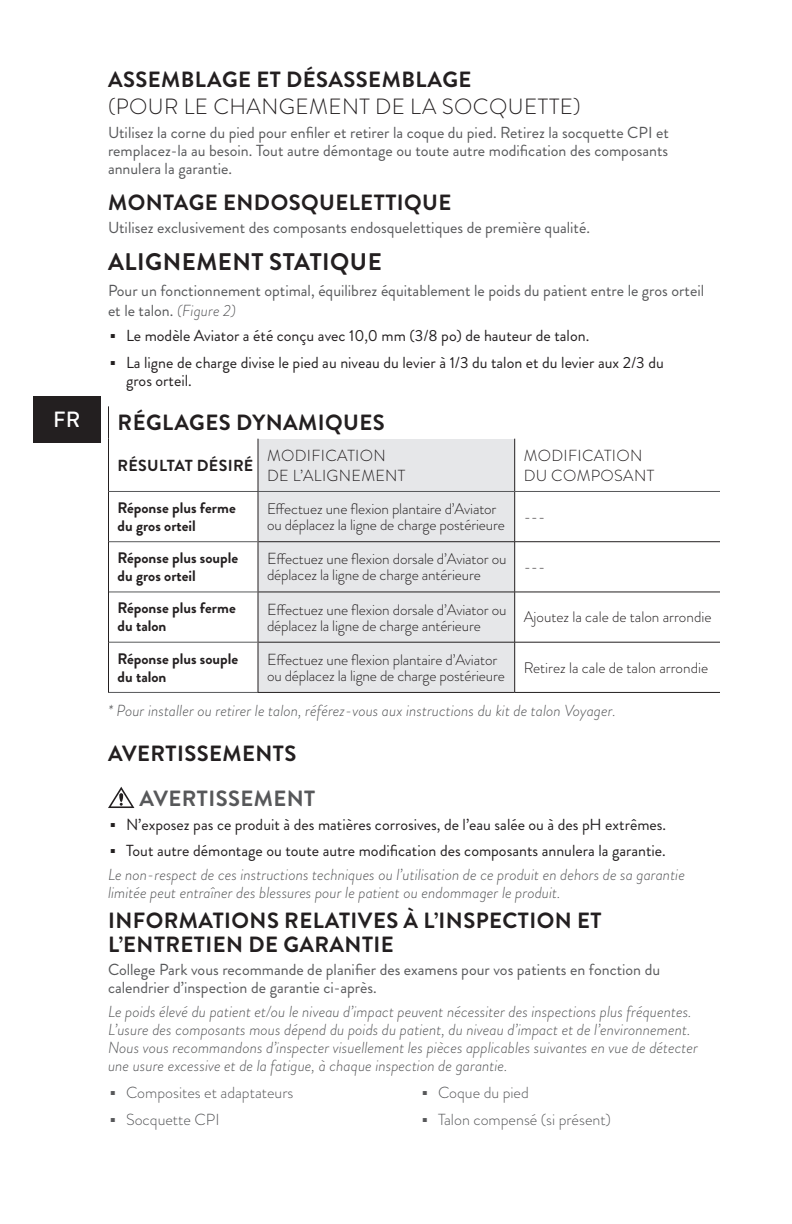
<style>
.page{position:relative;width:792px;height:1224px;background:#fff}
.page>*{position:absolute;margin:0;border:0;box-sizing:border-box;transform-origin:0 0}
.Body{font:700 24px "Brandon Grotesque";letter-spacing:.02em;color:#231f20}
.t1{font:700 22px/24px "Brandon Grotesque";letter-spacing:.02em;color:#231f20}
.t2{font:300 22px "Brandon Grotesque";letter-spacing:.02em;color:#231f20}
.t3{font:700 22px "Brandon Grotesque";letter-spacing:.02em;color:#57585a}
.t4{font:500 22px "Brandon Grotesque";color:#fff}
.t5{font:italic 300 16px/18px "Brandon Grotesque";color:#57585a}
.Body-2{font:16px/18px "Brandon Grotesque";color:#57585a}
.t6{font:16px/18px "Brandon Grotesque";color:#231f20}
.t7{font:300 16px "Brandon Grotesque";color:#57585a}
.t8{font:300 16px/20px "Brandon Grotesque";letter-spacing:.02em;color:#231f20}
.Chart{font:700 16px "Brandon Grotesque";letter-spacing:.02em;color:#231f20}
.t9{font:300 15.2px/16px "Brandon Grotesque";letter-spacing:-.01em;color:#231f20}
.Chart-2{font:700 15.2px/18px "Brandon Grotesque";color:#231f20}
.s1{font-weight:300;font-style:italic}
.s2{font-family:"Andale Mono"}
.s3{font-size:16px}
.s4{font-family:"Andale Mono";font-weight:400}
</style>
<div class="page">
<div style="left:33px;top:396px;width:68px;height:47px;background:#231f20"></div>
<svg style="left:109px;top:439px;width:611px;height:253px"></svg>
<div style="left:259px;top:492px;width:255px;height:200px;background:#e6e7e9"></div>
<hr style="left:109px;top:541px;width:149px;height:1px;background:#57585a">
<hr style="left:109px;top:592px;width:149px;height:1px;background:#57585a">
<hr style="left:109px;top:642px;width:149px;height:1px;background:#57585a">
<hr style="left:109px;top:491px;width:149px;height:1px;background:#57585a">
<hr style="left:108px;top:692px;width:150px;height:1px;background:#57585a">
<hr style="left:108px;top:406px;width:1px;height:33px;background:#231f20">
<hr style="left:108px;top:439px;width:1px;height:52px;background:#231f20">
<hr style="left:258px;top:439px;width:1px;height:52px;background:#231f20">
<hr style="left:514px;top:439px;width:1px;height:52px;background:#231f20">
<hr style="left:108px;top:491px;width:1px;height:51px;background:#231f20">
<hr style="left:258px;top:492px;width:1px;height:50px;background:#231f20">
<hr style="left:514px;top:492px;width:1px;height:49px;background:#231f20">
<hr style="left:108px;top:542px;width:1px;height:50px;background:#231f20">
<hr style="left:258px;top:542px;width:1px;height:50px;background:#231f20">
<hr style="left:514px;top:542px;width:1px;height:50px;background:#231f20">
<hr style="left:108px;top:592px;width:1px;height:50px;background:#231f20">
<hr style="left:258px;top:592px;width:1px;height:50px;background:#231f20">
<hr style="left:514px;top:592px;width:1px;height:50px;background:#231f20">
<hr style="left:108px;top:642px;width:1px;height:50px;background:#231f20">
<hr style="left:258px;top:642px;width:1px;height:50px;background:#231f20">
<hr style="left:514px;top:642px;width:1px;height:50px;background:#231f20">
<hr style="left:258px;top:491px;width:257px;height:1px;background:#57585a">
<hr style="left:515px;top:491px;width:205px;height:1px;background:#57585a">
<hr style="left:258px;top:541px;width:257px;height:1px;background:#231f20">
<hr style="left:515px;top:541px;width:205px;height:1px;background:#231f20">
<hr style="left:258px;top:592px;width:257px;height:1px;background:#231f20">
<hr style="left:515px;top:592px;width:205px;height:1px;background:#231f20">
<hr style="left:258px;top:642px;width:257px;height:1px;background:#231f20">
<hr style="left:515px;top:642px;width:205px;height:1px;background:#231f20">
<hr style="left:258px;top:692px;width:257px;height:1px;background:#231f20">
<hr style="left:515px;top:692px;width:205px;height:1px;background:#231f20">
<svg style="left:108px;top:787px;width:26px;height:21px"></svg>
<h2 class="t4" style="left:53px;top:404px;width:29px">FR</h2>
<p class="t1" style="left:108px;top:68px;width:365px">ASSEMBLAGE ET DÉSASSEMBLAGE</p>
<p class="t2" style="left:108px;top:92px;width:474px">(POUR LE CHANGEMENT DE LA SOCQUETTE)</p>
<p class="Body-2" style="left:108px;top:124px;width:562px;text-align:justify">Utilisez la corne du pied pour enfiler et retirer la coque du pied. Retirez la socquette CPI et remplacez-la au besoin. Tout autre démontage ou toute autre modification des composants annulera la garantie.</p>
<p class="t1" style="left:108px;top:190px;width:345px">MONTAGE ENDOSQUELETTIQUE</p>
<p class="Body-2" style="left:108px;top:218px;width:484px">Utilisez exclusivement des composants endosquelettiques de première qualité.</p>
<p class="Body" style="left:108px;top:245px;width:275px">ALIGNEMENT STATIQUE</p>
<p class="Body-2" style="left:108px;top:281px;width:598px;line-height:20px">Pour un fonctionnement optimal, équilibrez équitablement le poids du patient entre le gros orteil et le talon. <span class="s1">(Figure 2)</span></p>
<p class="t6" style="left:108px;top:326px;width:483px"><span class="s2">▪</span> Le modèle Aviator a été conçu avec 10,0 mm (3/8 po) de hauteur de talon.</p>
<p class="t6" style="left:126px;top:353px;width:539px;text-indent:-18px"><span class="s2">▪</span> La ligne de charge divise le pied au niveau du levier à 1/3 du talon et du levier aux 2/3 du gros orteil.</p>
<p class="t1" style="left:118px;top:411px;width:269px">RÉGLAGES DYNAMIQUES</p>
<p class="Chart" style="left:118px;top:454px;width:137px">RÉSULTAT DÉSIRÉ</p>
<p class="t8" style="left:267px;top:445px;width:140px">MODIFICATION<br>DE L’ALIGNEMENT</p>
<p class="t8" style="left:524px;top:445px;width:132px">MODIFICATION<br>DU COMPOSANT</p>
<p class="Chart-2" style="left:118px;top:499px;width:120px">Réponse plus ferme du gros orteil</p>
<p class="t9" style="left:267px;top:501px;width:239px">Effectuez une flexion plantaire d’Aviator ou déplacez la ligne de charge postérieure</p>
<p class="t9" style="left:524px;top:509px;width:23px">---</p>
<p class="Chart-2" style="left:118px;top:549px;width:122px">Réponse plus souple du gros orteil</p>
<p class="t9" style="left:267px;top:551px;width:241px"><span class="s3">E</span>ffectuez une flexion dorsale d’Aviator ou déplacez la ligne de charge antérieure</p>
<p class="t9" style="left:524px;top:559px;width:23px">---</p>
<p class="Chart-2" style="left:118px;top:599px;width:120px">Réponse plus ferme du talon</p>
<p class="t9" style="left:267px;top:602px;width:241px"><span class="s3">E</span>ffectuez une flexion dorsale d’Aviator ou déplacez la ligne de charge antérieure</p>
<p class="t9" style="left:524px;top:609px;width:189px">Ajoutez la cale de talon arrondie</p>
<p class="Chart-2" style="left:118px;top:650px;width:122px">Réponse plus souple du talon</p>
<p class="t9" style="left:267px;top:652px;width:239px"><span class="s3">E</span>ffectuez une flexion plantaire d’Aviator ou déplacez la ligne de charge postérieure</p>
<p class="t9" style="left:524px;top:659px;width:186px">Retirez la cale de talon arrondie</p>
<p class="t5" style="left:108px;top:702px;width:510px">* Pour installer ou retirer le talon, référez-vous aux instructions du kit de talon Voyager.</p>
<p class="t1" style="left:108px;top:742px;width:190px">AVERTISSEMENTS</p>
<p class="t3" style="left:139px;top:783px;width:177px">AVERTISSEMENT</p>
<p class="t6" style="left:108px;top:816px;width:560px"><span class="s2">▪</span> N’exposez pas ce produit à des matières corrosives, de l’eau salée ou à des pH extrêmes.</p>
<p class="t6" style="left:108px;top:841px;width:559px"><span class="s2">▪</span> Tout autre démontage ou toute autre modification des composants annulera la garantie.</p>
<p class="t5" style="left:108px;top:866px;width:579px">Le non-respect de ces instructions techniques ou l’utilisation de ce produit en dehors de sa garantie limitée peut entraîner des blessures pour le patient ou endommager le produit.</p>
<p class="t1" style="left:108px;top:909px;width:495px">INFORMATIONS RELATIVES À L’INSPECTION ET<br>L’ENTRETIEN DE GARANTIE</p>
<p class="Body-2" style="left:108px;top:961px;width:554px">College Park vous recommande de planifier des examens pour vos patients en fonction du calendrier d’inspection de garantie ci-après.</p>
<p class="t5" style="left:108px;top:1003px;width:592px">Le poids élevé du patient et/ou le niveau d’impact peuvent nécessiter des inspections plus fréquentes.<br>L’usure des composants mous dépend du poids du patient, du niveau d’impact et de l’environnement.<br>Nous vous recommandons d’inspecter visuellement les pièces applicables suivantes en vue de détecter une usure excessive et de la fatigue, à chaque inspection de garantie.</p>
<p class="t7" style="left:108px;top:1081px;width:187px"><span class="s4">▪</span> Composites et adaptateurs</p>
<p class="t7" style="left:108px;top:1108px;width:113px"><span class="s4">▪</span> Socquette CPI</p>
<p class="t7" style="left:420px;top:1081px;width:110px"><span class="s4">▪</span> Coque du pied</p>
<p class="t7" style="left:420px;top:1108px;width:193px"><span class="s4">▪</span> Talon compensé (si présent)</p>
</div>
